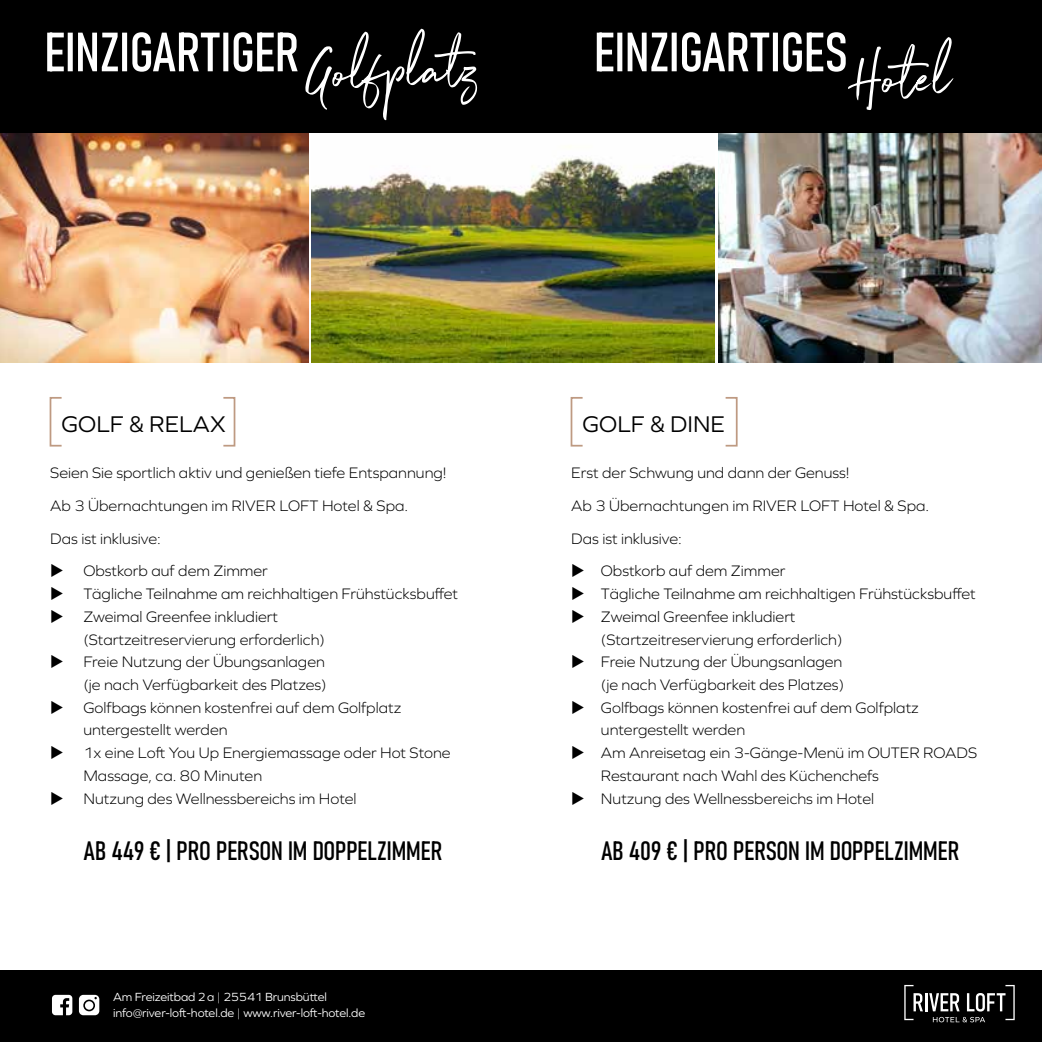
<style>
.page{position:relative;width:1042px;height:1042px;background:#fff}
.page>*{position:absolute;margin:0;border:0;box-sizing:border-box;transform-origin:0 0}
.t1{font:26.25px "Bahnschrift";color:#000}
.t2{font:23.62px "Graphie";color:#000}
.t3{font:300 15.75px/22.8px "Graphie";color:#000}
.t4{font:12.25px/15.8px "Graphie";letter-spacing:-.01em;color:#fff}
.s1{font-weight:300}
</style>
<div class="page">
<img style="left:311px;top:146px;width:403px;height:216px">
<img style="left:0;top:133px;width:308px;height:229px">
<div style="left:0;top:970px;width:1042px;height:72px;background:#000"></div>
<svg style="left:52px;top:995px;width:20px;height:20px"></svg>
<div style="left:79px;top:995px;width:20px;height:20px;background:#fff;border-radius:4px"></div>
<div style="left:83px;top:999px;width:12px;height:12px;border:2px solid #000;border-radius:50%"></div>
<div style="left:50px;top:397px;width:12px;height:49px;border:2px solid #be9a82"></div>
<div style="left:222px;top:397px;width:13px;height:49px;border:2px solid #be9a82"></div>
<img style="left:718px;top:133px;width:324px;height:229px">
<svg style="left:904px;top:985px;width:110px;height:37px"></svg>
<div style="left:570px;top:397px;width:13px;height:49px;border:2px solid #be9a82"></div>
<div style="left:725px;top:397px;width:12px;height:49px;border:2px solid #be9a82"></div>
<div style="left:0;top:0;width:1042px;height:133px;background:#000"></div>
<svg style="left:305px;top:29px;width:172px;height:91px"></svg>
<svg style="left:47px;top:32px;width:251px;height:40px"></svg>
<svg style="left:597px;top:32px;width:356px;height:78px"></svg>
<h2 class="t2" style="left:62px;top:410px;width:166px">GOLF &amp; RELAX</h2>
<p class="t3" style="left:50px;top:456px;width:398px;line-height:32.7px">Seien Sie sportlich aktiv und genießen tiefe Entspannung!<br>Ab 3 Übernachtungen im RIVER LOFT Hotel &amp; Spa.<br>Das ist inklusive:</p>
<p class="t3" style="left:50px;top:559px;width:219px">◆ Obstkorb auf dem Zimmer</p>
<p class="t3" style="left:50px;top:582px;width:409px">◆ Tägliche Teilnahme am reichhaltigen Frühstücksbuffet</p>
<p class="t3" style="left:83px;top:605px;width:243px;text-indent:-33px">◆ Zweimal Greenfee inkludiert (Startzeitreservierung erforderlich)</p>
<p class="t3" style="left:50px;top:650px;width:278px;text-align:right">◆ Freie Nutzung der Übungsanlagen (je nach Verfügbarkeit des Platzes)</p>
<p class="t3" style="left:83px;top:696px;width:320px;text-indent:-33px">◆ Golfbags können kostenfrei auf dem Golfplatz untergestellt werden</p>
<p class="t3" style="left:83px;top:741px;width:369px;text-indent:-33px">◆ 1x eine Loft You Up Energiemassage oder Hot Stone<br>Massage, ca. 80 Minuten</p>
<p class="t3" style="left:50px;top:787px;width:308px">◆ Nutzung des Wellnessbereichs im Hotel</p>
<h1 class="t1" style="left:84px;top:830px;width:360px">AB 449 € | PRO PERSON IM DOPPELZIMMER</h1>
<p class="t4" style="left:113px;top:989px;width:254px">Am Freizeitbad 2a <span class="s1">|</span> 25541 Brunsbüttel info@river-loft-hotel.de <span class="s1">|</span> www.river-loft-hotel.de</p>
<h2 class="t2" style="left:582px;top:410px;width:144px">GOLF &amp; DINE</h2>
<p class="t3" style="left:571px;top:456px;width:359px;line-height:32.7px">Erst der Schwung und dann der Genuss!<br>Ab 3 Übernachtungen im RIVER LOFT Hotel &amp; Spa.<br>Das ist inklusive:</p>
<p class="t3" style="left:571px;top:559px;width:216px">◆ Obstkorb auf dem Zimmer</p>
<p class="t3" style="left:571px;top:582px;width:406px">◆ Tägliche Teilnahme am reichhaltigen Frühstücksbuffet</p>
<p class="t3" style="left:601px;top:605px;width:243px;text-indent:-30px">◆ Zweimal Greenfee inkludiert (Startzeitreservierung erforderlich)</p>
<p class="t3" style="left:571px;top:650px;width:274px;text-align:right">◆ Freie Nutzung der Übungsanlagen (je nach Verfügbarkeit des Platzes)</p>
<p class="t3" style="left:601px;top:696px;width:320px;text-indent:-30px">◆ Golfbags können kostenfrei auf dem Golfplatz untergestellt werden</p>
<p class="t3" style="left:601px;top:741px;width:378px;text-indent:-30px">◆ Am Anreisetag ein 3-Gänge-Menü im OUTER ROADS<br>Restaurant nach Wahl des Küchenchefs</p>
<p class="t3" style="left:571px;top:787px;width:304px">◆ Nutzung des Wellnessbereichs im Hotel</p>
<h1 class="t1" style="left:601px;top:830px;width:360px">AB 409 € | PRO PERSON IM DOPPELZIMMER</h1>
</div>
